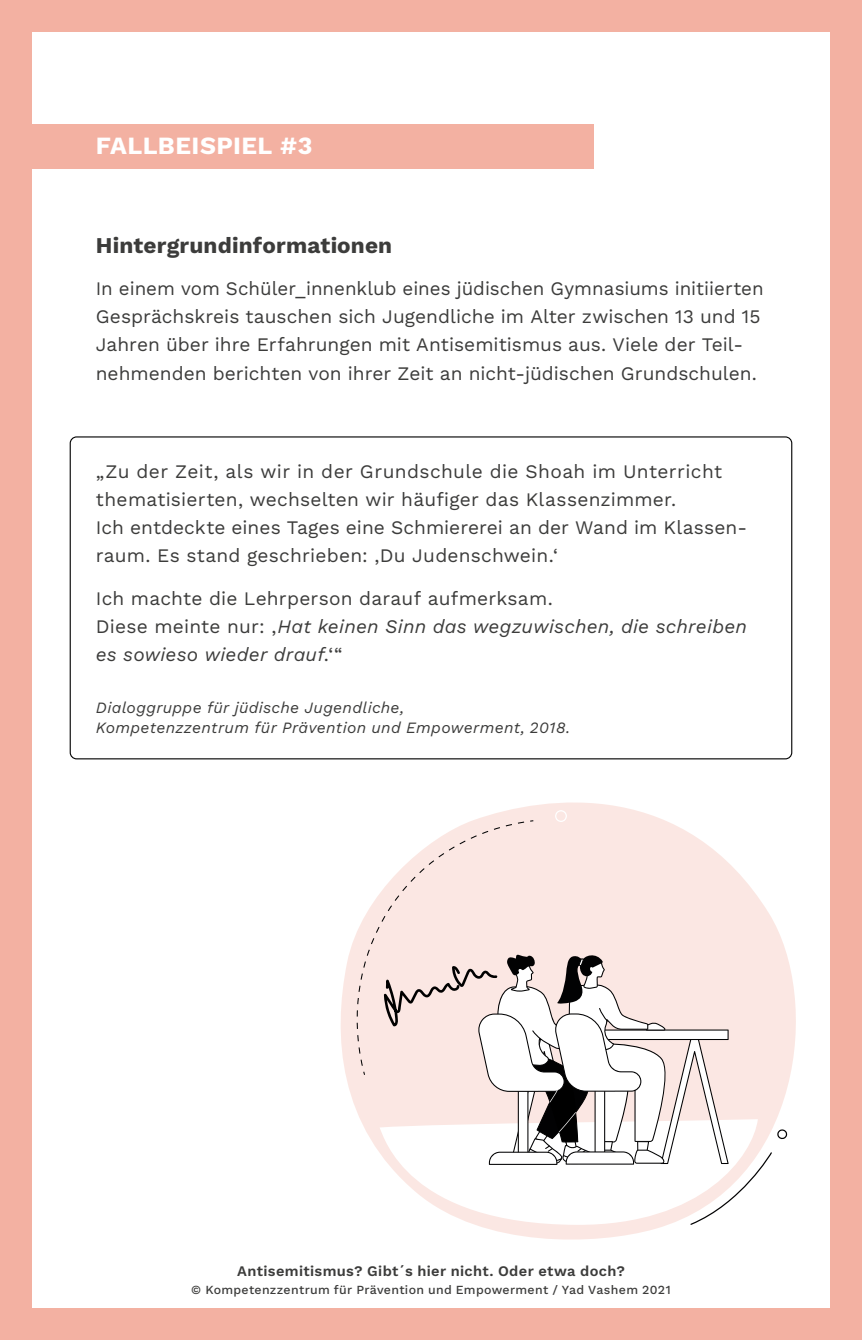
<style>
.page{position:relative;width:862px;height:1340px;background:#fff}
.page>*{position:absolute;margin:0;border:0;box-sizing:border-box;transform-origin:0 0}
.t1{font:700 24.75px "Work Sans";letter-spacing:.02em;color:#fff}
.t2{font:700 22.5px "Work Sans";letter-spacing:.01em;color:#3c3c3b}
.t3{font:19.12px/28.1px "Work Sans";color:#3c3c3b}
.t4{font:italic 19.12px/28.1px "Work Sans";letter-spacing:.015em;color:#3c3c3b}
.t5{font:italic 15.75px/20.2px "Work Sans";letter-spacing:.02em;color:#3c3c3b}
.t6{font:600 14.62px "Work Sans";letter-spacing:.02em;color:#3c3c3b}
.t7{font:500 12.38px "Work Sans";letter-spacing:.025em;color:#3c3c3b}
.s1{font-style:normal}
</style>
<div class="page">
<div style="left:0;top:1307px;width:861px;height:32px;background:#f3b1a2"></div>
<div style="left:829px;top:0;width:32px;height:1339px;background:#f3b1a2"></div>
<div style="left:0;top:0;width:32px;height:1339px;background:#f3b1a2"></div>
<div style="left:0;top:0;width:861px;height:32px;background:#f3b1a2"></div>
<div style="left:0;top:124px;width:593px;height:44px;background:#f3b1a2"></div>
<svg style="left:345px;top:802px;width:451px;height:437px;fill:#fbe7e3"></svg>
<svg style="left:554px;top:810px;width:13px;height:12px"></svg>
<svg style="left:528px;top:819px;width:6px;height:3px"></svg>
<svg style="left:341px;top:821px;width:184px;height:249px"></svg>
<svg style="left:362px;top:1070px;width:3px;height:6px"></svg>
<svg style="left:379px;top:952px;width:407px;height:273px"></svg>
<p class="t1" style="left:96px;top:127px;width:218px">FALLBEISPIEL #3</p>
<p class="t2" style="left:96px;top:228px;width:298px">Hintergrundinformationen</p>
<p class="t3" style="left:96px;top:274px;width:669px">In einem vom Schüler_innenklub eines jüdischen Gymnasiums initiierten Gesprächskreis tauschen sich Jugendliche im Alter zwischen 13 und 15<br>Jahren über ihre Erfahrungen mit Antisemitismus aus. Viele der Teil&shy;nehmenden berichten von ihrer Zeit an nicht-jüdischen Grundschulen.</p>
<p class="t3" style="left:96px;top:456px;width:652px">„Zu der Zeit, als wir in der Grundschule die Shoah im Unterricht thematisierten, wechselten wir häufiger das Klassenzimmer.<br>Ich entdeckte eines Tages eine Schmiererei an der Wand im Klassen&shy;raum. Es stand geschrieben: ‚Du Judenschwein.‘</p>
<p class="t4" style="left:96px;top:583px;width:652px"><span class="s1">Ich machte die Lehrperson darauf aufmerksam.<br>Diese meinte nur: ‚</span>Hat keinen Sinn das wegzuwischen, die schreiben es sowieso wieder drauf<span class="s1">.‘“</span></p>
<p class="t5" style="left:96px;top:696px;width:476px">Dialoggruppe für jüdische Jugendliche,<br>Kompetenzzentrum für Prävention und Empowerment, 2018.</p>
<p class="t6" style="left:237px;top:1259px;width:389px">Antisemitismus? Gibt´s hier nicht. Oder etwa doch?</p>
<p class="t7" style="left:191px;top:1280px;width:480px">© Kompetenzzentrum für Prävention und Empowerment / Yad Vashem 2021</p>
</div>
